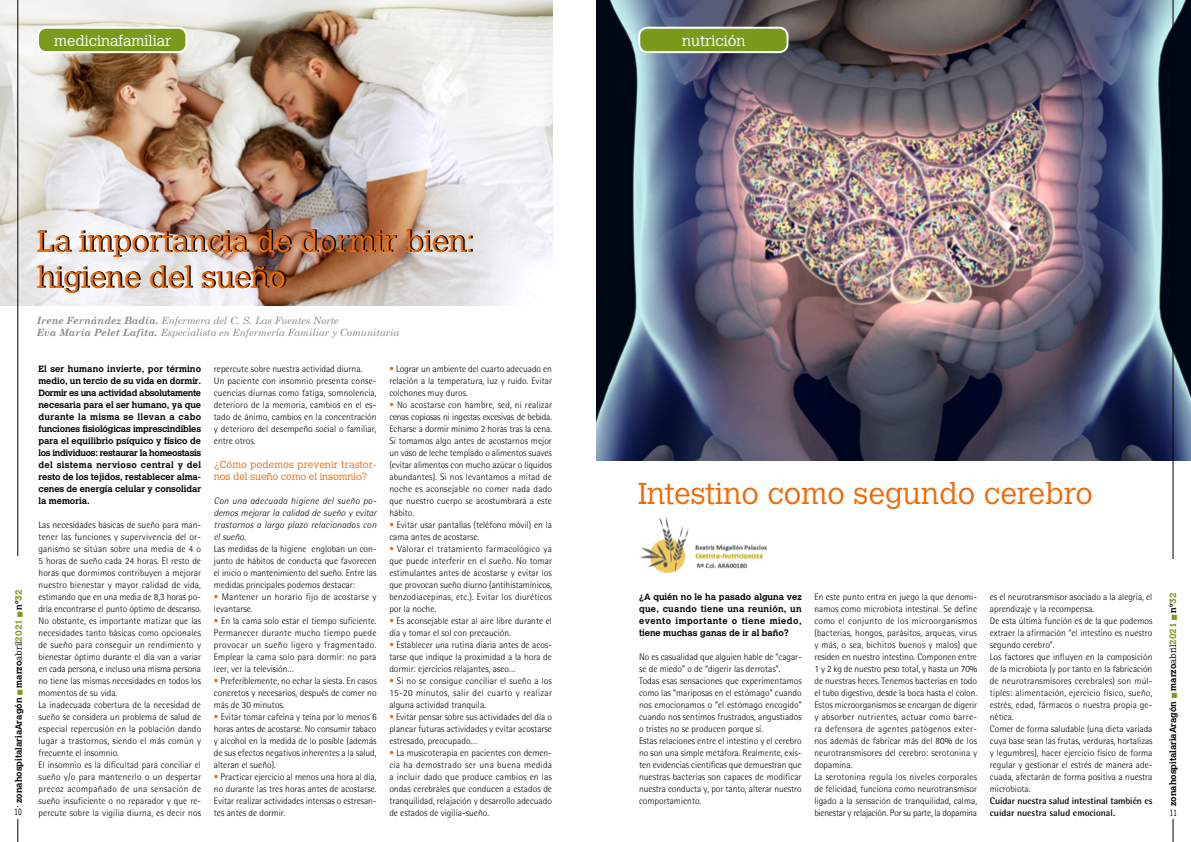
<style>
.page{position:relative;width:1191px;height:842px;background:#fff}
.page>*{position:absolute;margin:0;border:0;box-sizing:border-box;transform-origin:0 0}
.t1{font:300 30px/36px "Calvert";color:#eb6b09}
.t2{font:300 15px "Calvert";color:#fff}
.t3{font:italic 10px/12px "Century Schoolbook";color:#87888a}
.t4{font:300 10px/12px "Calvert";letter-spacing:.005em;color:#eb6b09}
.t5{font:300 9.5px/12px "Rotis Semi Sans";color:#000;text-align:justify}
.t6{font:italic 300 9.5px/12px "Rotis Semi Sans";letter-spacing:.02em;color:#000;text-align:justify}
.t7{font:700 9.5px/12px "Rotis Semi Sans";letter-spacing:-.01em;color:#000}
.t8{font:300 9.5px/12px "Rotis Semi Sans";letter-spacing:.025em;color:#000}
.t9{font:700 9px/12px "Calvert";color:#000;text-align:justify}
.t10{font:300 9px "Calvert";color:#000;scale:.7 1}
.s1{font-weight:700}
.s2{color:#eb6b09}
.s3{color:#7a9a1d}
.s4{font-weight:300}
</style>
<div class="page">
<img style="left:597px;top:0;width:594px;height:461px">
<img style="left:0;top:0;width:553px;height:305px">
<svg style="left:39px;top:266px;width:247px;height:27px"></svg>
<img style="left:39px;top:230px;width:434px;height:27px">
<hr style="left:1172px;top:0;width:1px;height:842px;background:#000">
<div style="left:1167px;top:807px;width:12px;height:11px;background:#fff"></div>
<hr style="left:18px;top:0;width:1px;height:842px;background:#000">
<div style="left:12px;top:807px;width:12px;height:11px;background:#fff"></div>
<div style="left:12px;top:556px;width:12px;height:249px;background:#fff"></div>
<div style="left:1167px;top:559px;width:11px;height:249px;background:#fff"></div>
<div style="left:38px;top:28px;width:148px;height:24px;background:#7a9a1d;border-radius:9px"></div>
<div style="left:37px;top:27px;width:150px;height:26px;border:2px solid #fff;border-radius:9px"></div>
<div style="left:639px;top:28px;width:148px;height:24px;background:#7a9a1d;border-radius:9px"></div>
<div style="left:638px;top:27px;width:150px;height:26px;border:2px solid #fff;border-radius:9px"></div>
<img style="left:640px;top:517px;width:127px;height:55px">
<h2 class="t2" style="left:54px;top:32px;width:119px">medicinafamiliar</h2>
<h2 class="t2" style="left:682px;top:32px;width:65px">nutrición</h2>
<h1 class="t1" style="left:37px;top:224px;width:438px">La importancia de dormir bien: higiene del sueño</h1>
<p class="t3" style="left:37px;top:314px;width:364px"><span class="s1">Irene Fernández Badía.</span> Enfermera del C. S. Las Fuentes Norte<br><span class="s1">Eva María Pelet Lafita.</span> Especialista en Enfermería Familiar y Comunitaria</p>
<p class="t9" style="left:38px;top:363px;width:164px">El ser humano invierte, por término medio, un tercio de su vida en dormir.<br>Dormir es una actividad absolutamente necesaria para el ser humano, ya que durante la misma se llevan a cabo funciones fisiológicas imprescindibles para el equilibrio psíquico y físico de los individuos: restaurar la homeostasis del sistema nervioso central y del resto de los tejidos, restablecer alma&shy;cenes de energía celular y consolidar la memoria.</p>
<p class="t5" style="left:38px;top:519px;width:164px;text-align:left">Las necesidades básicas de sueño para man&shy;tener las funciones y supervivencia del or&shy;ganismo se sitúan sobre una media de 4 o 5 horas de sueño cada 24 horas. El resto de horas que dormimos contribuyen a mejorar nuestro bienestar y mayor calidad de vida, estimando que en una media de 8,3 horas po&shy;dría encontrarse el punto óptimo de descanso.<br>No obstante, es importante matizar que las necesidades tanto básicas como opcionales de sueño para conseguir un rendimiento y bienestar óptimo durante el día van a variar en cada persona, e incluso una misma persona no tiene las mismas necesidades en todos los momentos de su vida.<br>La inadecuada cobertura de la necesidad de sueño se considera un problema de salud de especial repercusión en la población dando lugar a trastornos, siendo el más común y frecuente el insomnio.<br>El insomnio es la dificultad para conciliar el sueño y/o para mantenerlo o un despertar precoz acompañado de una sensación de sueño insuficiente o no reparador y que re&shy;percute sobre la vigilia diurna, es decir nos</p>
<p class="t5" style="left:389px;top:363px;width:164px"><span class="s2">•</span> Lograr un ambiente del cuarto adecuado en relación a la temperatura, luz y ruido. Evitar colchones muy duros.</p>
<p class="t5" style="left:389px;top:399px;width:164px"><span class="s2">•</span> No acostarse con hambre, sed, ni realizar cenas copiosas ni ingestas excesivas de bebida.<br>Echarse a dormir mínimo 2 horas tras la cena.<br>Si tomamos algo antes de acostarnos mejor un vaso de leche templado o alimentos suaves (evitar alimentos con mucho azúcar o líquidos abundantes). Si nos levantamos a mitad de noche es aconsejable no comer nada dado que nuestro cuerpo se acostumbrará a este hábito.</p>
<p class="t5" style="left:389px;top:519px;width:164px"><span class="s2">•</span> Evitar usar pantallas (teléfono móvil) en la cama antes de acostarse.</p>
<p class="t5" style="left:389px;top:543px;width:164px"><span class="s2">•</span> Valorar el tratamiento farmacológico ya que puede interferir en el sueño. No tomar estimulantes antes de acostarse y evitar los que provocan sueño diurno (antihistamínicos, benzodiacepinas, etc.). Evitar los diuréticos por la noche.</p>
<p class="t5" style="left:389px;top:615px;width:164px"><span class="s2">•</span> Es aconsejable estar al aire libre durante el día y tomar el sol con precaución.</p>
<p class="t5" style="left:389px;top:639px;width:164px"><span class="s2">•</span> Establecer una rutina diaria antes de acos&shy;tarse que indique la proximidad a la hora de dormir: ejercicios relajantes, aseo…</p>
<p class="t5" style="left:389px;top:675px;width:164px"><span class="s2">•</span> Si no se consigue conciliar el sueño a los 15-20 minutos, salir del cuarto y realizar alguna actividad tranquila.</p>
<p class="t5" style="left:389px;top:711px;width:164px"><span class="s2">•</span> Evitar pensar sobre sus actividades del día o planear futuras actividades y evitar acostarse estresado, preocupado…</p>
<p class="t5" style="left:389px;top:747px;width:164px"><span class="s2">•</span> La musicoterapia en pacientes con demen&shy;cia ha demostrado ser una buena medida a incluir dado que produce cambios en las ondas cerebrales que conducen a estados de tranquilidad, relajación y desarrollo adecuado de estados de vigilia-sueño.</p>
<p class="t5" style="left:214px;top:363px;width:164px;text-align:left">repercute sobre nuestra actividad diurna.<br>Un paciente con insomnio presenta conse&shy;cuencias diurnas como fatiga, somnolencia, deterioro de la memoria, cambios en el es&shy;tado de ánimo, cambios en la concentración y deterioro del desempeño social o familiar, entre otros.</p>
<p class="t4" style="left:214px;top:458px;width:164px">¿Cómo podemos prevenir trastor&shy;nos del sueño como el insomnio?</p>
<p class="t6" style="left:214px;top:495px;width:164px">Con una adecuada higiene del sueño po&shy;demos mejorar la calidad de sueño y evitar trastornos a largo plazo relacionados con el sueño.</p>
<p class="t5" style="left:214px;top:543px;width:164px">Las medidas de la higiene engloban un con&shy;junto de hábitos de conducta que favorecen el inicio o mantenimiento del sueño. Entre las medidas principales podemos destacar:</p>
<p class="t8" style="left:214px;top:591px;width:164px"><span class="s2">•</span> Mantener un horario fijo de acostarse y levantarse.</p>
<p class="t5" style="left:214px;top:615px;width:164px"><span class="s2">•</span> En la cama solo estar el tiempo suficiente.<br>Permanecer durante mucho tiempo puede provocar un sueño ligero y fragmentado.<br>Emplear la cama solo para dormir: no para leer, ver la televisión…</p>
<p class="t5" style="left:214px;top:675px;width:164px"><span class="s2">•</span> Preferiblemente, no echar la siesta. En casos concretos y necesarios, después de comer no más de 30 minutos.</p>
<p class="t5" style="left:214px;top:711px;width:164px"><span class="s2">•</span> Evitar tomar cafeína y teína por lo menos 6 horas antes de acostarse. No consumir tabaco y alcohol en la medida de lo posible (además de sus efectos negativos inherentes a la salud, alteran el sueño).</p>
<p class="t5" style="left:214px;top:771px;width:164px"><span class="s2">•</span> Practicar ejercicio al menos una hora al día, no durante las tres horas antes de acostarse.<br>Evitar realizar actividades intensas o estresan&shy;tes antes de dormir.</p>
<h1 class="t1" style="left:638px;top:476px;width:456px">Intestino como segundo cerebro</h1>
<p class="t9" style="left:12px;top:803px;width:215px;rotate:-90deg">zonahospitalariaAragón <span class="s3">■</span> marzo<span class="s4">abril</span><span class="s3">2021</span> <span class="s3">■</span> nº<span class="s3">32</span></p>
<p class="t9" style="left:1167px;top:806px;width:215px;rotate:-90deg">zonahospitalariaAragón <span class="s3">■</span> marzo<span class="s4">abril</span><span class="s3">2021</span> <span class="s3">■</span> nº<span class="s3">32</span></p>
<p class="t9" style="left:639px;top:591px;width:164px">¿A quién no le ha pasado alguna vez que, cuando tiene una reunión, un evento importante o tiene miedo, tiene muchas ganas de ir al baño?</p>
<p class="t5" style="left:639px;top:651px;width:164px;text-align:left">No es casualidad que alguien hable de “cagar&shy;se de miedo” o de “digerir las derrotas”.<br>Todas esas sensaciones que experimentamos como las “mariposas en el estómago” cuando nos emocionamos o “el estómago encogido” cuando nos sentimos frustrados, angustiados o tristes no se producen porque sí.<br>Estas relaciones entre el intestino y el cerebro no son una simple metáfora. Realmente, exis&shy;ten evidencias científicas que demuestran que nuestras bacterias son capaces de modificar nuestra conducta y, por tanto, alterar nuestro comportamiento.</p>
<p class="t5" style="left:814px;top:591px;width:164px;text-align:left">En este punto entra en juego la que denomi&shy;namos como microbiota intestinal. Se define como el conjunto de los microorganismos (bacterias, hongos, parásitos, arqueas, virus y más, o sea, bichitos buenos y malos) que residen en nuestro intestino. Componen entre 1 y 2 kg de nuestro peso total, y hasta un 70% de nuestras heces. Tenemos bacterias en todo el tubo digestivo, desde la boca hasta el colon.<br>Estos microorganismos se encargan de digerir y absorber nutrientes, actuar como barre&shy;ra defensora de agentes patógenos exter&shy;nos además de fabricar más del 80% de los neurotransmisores del cerebro: serotonina y dopamina.<br>La serotonina regula los niveles corporales de felicidad, funciona como neurotransmisor ligado a la sensación de tranquilidad, calma, bienestar y relajación. Por su parte, la dopamina</p>
<p class="t5" style="left:990px;top:591px;width:164px;text-align:left">es el neurotransmisor asociado a la alegría, el aprendizaje y la recompensa.<br>De esta última función es de la que podemos extraer la afirmación “el intestino es nuestro segundo cerebro”.<br>Los factores que influyen en la composición de la microbiota (y por tanto en la fabricación de neurotransmisores cerebrales) son múl&shy;tiples: alimentación, ejercicio físico, sueño, estrés, edad, fármacos o nuestra propia ge&shy;nética.<br>Comer de forma saludable (una dieta variada cuya base sean las frutas, verduras, hortalizas y legumbres), hacer ejercicio físico de forma regular y gestionar el estrés de manera ade&shy;cuada, afectarán de forma positiva a nuestra microbiota.</p>
<p class="t7" style="left:990px;top:795px;width:164px">Cuidar nuestra salud intestinal también es cuidar nuestra salud emocional.</p>
<p class="t10" style="left:14px;top:807px;width:12px">10</p>
<p class="t10" style="left:1170px;top:808px;width:12px">11</p>
</div>
